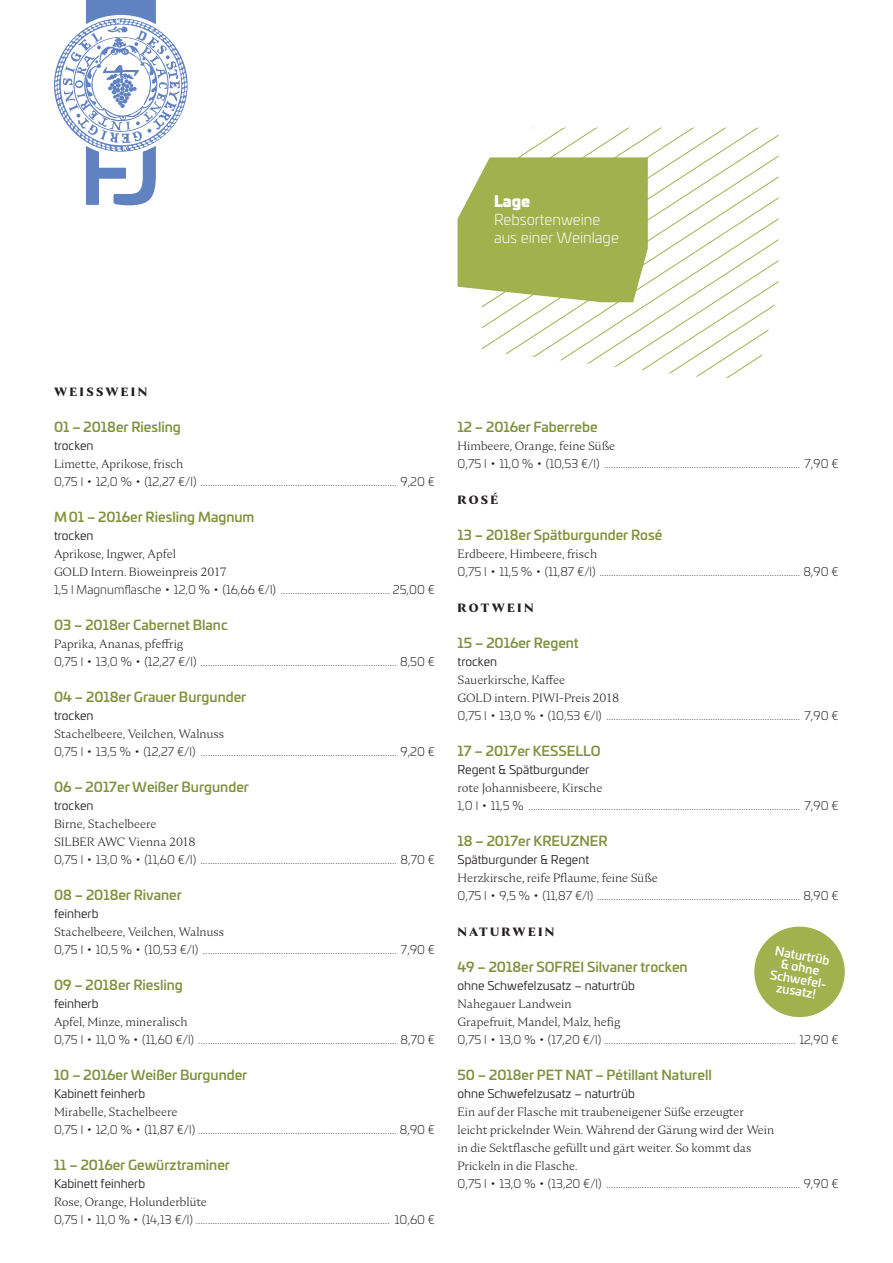
<style>
.page{position:relative;width:893px;height:1263px;background:#fff}
.page>*{position:absolute;margin:0;border:0;box-sizing:border-box;transform-origin:0 0}
.t1{font:300 15px/18px "Univia Pro";color:#fff}
.t2{font:15px "Univia Pro Ultra";color:#fff}
.t3{font:500 13.5px "Univia Pro";color:#81913e}
.t4{font:300 12px "Univia Pro";color:#231f20}
.t5{font:300 12px/18px "Nocturne Serif";color:#231f20}
.t6{font:12px "Univia Pro";color:#231f20}
.t7{font:500 12px/12px "Univia Pro";color:#fff;text-align:center}
.t8{font:700 12px "Nocturne Serif";letter-spacing:.2em;color:#231f20}
</style>
<div class="page">
<svg style="left:54px;top:0;width:134px;height:205px"></svg>
<svg style="left:482px;top:128px;width:297px;height:250px"></svg>
<svg style="left:457px;top:157px;width:191px;height:145px;background:#a8b85e"></svg>
<div style="left:754px;top:927px;width:91px;height:90px;background:#a0b14e;border-radius:50%"></div>
<p class="t2" style="left:494px;top:188px;width:38px">Lage</p>
<p class="t1" style="left:494px;top:210px;width:126px">Rebsortenweine aus einer Weinlage</p>
<p class="t8" style="left:54px;top:384px;width:95px">WEISSWEIN</p>
<p class="t3" style="left:54px;top:417px;width:128px">01 – 2018er Riesling</p>
<p class="t6" style="left:54px;top:437px;width:41px">trocken</p>
<p class="t5" style="left:54px;top:455px;width:131px">Limette, Aprikose, frisch</p>
<p class="t4" style="left:54px;top:473px;width:383px">0,75 l • 12,0 % • (12,27 €/l) ................................................................................... 9,20 €</p>
<p class="t3" style="left:54px;top:507px;width:202px">M01 – 2016er Riesling Magnum</p>
<p class="t6" style="left:54px;top:527px;width:41px">trocken</p>
<p class="t5" style="left:54px;top:545px;width:174px">Aprikose, Ingwer, Apfel<br>GOLD Intern. Bioweinpreis 2017</p>
<p class="t4" style="left:54px;top:581px;width:383px">1,5 l Magnumflasche • 12,0 % • (16,66 €/l) .............................................. 25,00 €</p>
<p class="t3" style="left:54px;top:615px;width:175px">03 – 2018er Cabernet Blanc</p>
<p class="t5" style="left:54px;top:635px;width:131px">Paprika, Ananas, pfeffrig</p>
<p class="t4" style="left:54px;top:653px;width:382px">0,75 l • 13,0 % • (12,27 €/l) ................................................................................... 8,50 €</p>
<p class="t3" style="left:54px;top:687px;width:194px">04 – 2018er Grauer Burgunder</p>
<p class="t6" style="left:54px;top:707px;width:41px">trocken</p>
<p class="t5" style="left:54px;top:725px;width:172px">Stachelbeere, Veilchen, Walnuss</p>
<p class="t4" style="left:54px;top:743px;width:383px">0,75 l • 13,5 % • (12,27 €/l) ................................................................................... 9,20 €</p>
<p class="t3" style="left:54px;top:777px;width:197px">06 – 2017er Weißer Burgunder</p>
<p class="t6" style="left:54px;top:797px;width:41px">trocken</p>
<p class="t5" style="left:54px;top:815px;width:143px">Birne, Stachelbeere<br>SILBER AWC Vienna 2018</p>
<p class="t4" style="left:54px;top:851px;width:382px">0,75 l • 13,0 % • (11,60 €/l) ................................................................................... 8,70 €</p>
<p class="t3" style="left:54px;top:885px;width:129px">08 – 2018er Rivaner</p>
<p class="t6" style="left:54px;top:905px;width:46px">feinherb</p>
<p class="t5" style="left:54px;top:923px;width:172px">Stachelbeere, Veilchen, Walnuss</p>
<p class="t4" style="left:54px;top:941px;width:382px">0,75 l • 10,5 % • (10,53 €/l) .................................................................................. 7,90 €</p>
<p class="t3" style="left:54px;top:975px;width:130px">09 – 2018er Riesling</p>
<p class="t6" style="left:54px;top:995px;width:46px">feinherb</p>
<p class="t5" style="left:54px;top:1013px;width:135px">Apfel, Minze, mineralisch</p>
<p class="t4" style="left:54px;top:1031px;width:382px">0,75 l • 11,0 % • (11,60 €/l) .................................................................................... 8,70 €</p>
<p class="t3" style="left:54px;top:1065px;width:195px">10 – 2016er Weißer Burgunder</p>
<p class="t6" style="left:54px;top:1085px;width:93px">Kabinett feinherb</p>
<p class="t5" style="left:54px;top:1103px;width:125px">Mirabelle, Stachelbeere</p>
<p class="t4" style="left:54px;top:1121px;width:382px">0,75 l • 12,0 % • (11,87 €/l) .................................................................................... 8,90 €</p>
<p class="t3" style="left:54px;top:1155px;width:178px">11 – 2016er Gewürztraminer</p>
<p class="t6" style="left:54px;top:1175px;width:93px">Kabinett feinherb</p>
<p class="t5" style="left:54px;top:1193px;width:154px">Rose, Orange, Holunderblüte</p>
<p class="t4" style="left:54px;top:1211px;width:382px">0,75 l • 11,0 % • (14,13 €/l) .................................................................................. 10,60 €</p>
<p class="t3" style="left:457px;top:417px;width:142px">12 – 2016er Faberrebe</p>
<p class="t5" style="left:457px;top:437px;width:159px">Himbeere, Orange, feine Süße</p>
<p class="t4" style="left:457px;top:455px;width:383px">0,75 l • 11,0 % • (10,53 €/l) ................................................................................... 7,90 €</p>
<p class="t8" style="left:457px;top:492px;width:42px">ROSÉ</p>
<p class="t3" style="left:457px;top:525px;width:206px">13 – 2018er Spätburgunder Rosé</p>
<p class="t5" style="left:457px;top:545px;width:141px">Erdbeere, Himbeere, frisch</p>
<p class="t4" style="left:457px;top:563px;width:383px">0,75 l • 11,5 % • (11,87 €/l) ..................................................................................... 8,90 €</p>
<p class="t8" style="left:457px;top:600px;width:77px">ROTWEIN</p>
<p class="t3" style="left:457px;top:633px;width:123px">15 – 2016er Regent</p>
<p class="t6" style="left:457px;top:653px;width:41px">trocken</p>
<p class="t5" style="left:457px;top:671px;width:163px">Sauerkirsche, Kaffee<br>GOLD intern. PIWI-Preis 2018</p>
<p class="t4" style="left:457px;top:707px;width:383px">0,75 l • 13,0 % • (10,53 €/l) .................................................................................. 7,90 €</p>
<p class="t3" style="left:457px;top:741px;width:145px">17 – 2017er KESSELLO</p>
<p class="t6" style="left:457px;top:761px;width:133px">Regent &amp; Spätburgunder</p>
<p class="t5" style="left:457px;top:779px;width:146px">rote Johannisbeere, Kirsche</p>
<p class="t4" style="left:457px;top:797px;width:383px">1,0 l • 11,5 % ................................................................................................................... 7,90 €</p>
<p class="t3" style="left:457px;top:831px;width:152px">18 – 2017er KREUZNER</p>
<p class="t6" style="left:457px;top:851px;width:133px">Spätburgunder &amp; Regent</p>
<p class="t5" style="left:457px;top:869px;width:202px">Herzkirsche, reife Pflaume, feine Süße</p>
<p class="t4" style="left:457px;top:887px;width:383px">0,75 l • 9,5 % • (11,87 €/l) ...................................................................................... 8,90 €</p>
<p class="t8" style="left:457px;top:924px;width:98px">NATURWEIN</p>
<p class="t3" style="left:457px;top:957px;width:232px">49 – 2018er SOFREI Silvaner trocken</p>
<p class="t6" style="left:457px;top:977px;width:179px">ohne Schwefelzusatz – naturtrüb</p>
<p class="t5" style="left:457px;top:995px;width:164px">Nahegauer Landwein<br>Grapefruit, Mandel, Malz, hefig</p>
<p class="t4" style="left:457px;top:1031px;width:382px">0,75 l • 13,0 % • (17,20 €/l) ................................................................................. 12,90 €</p>
<p class="t3" style="left:457px;top:1065px;width:256px">50 – 2018er PET NAT – Pétillant Naturell</p>
<p class="t6" style="left:457px;top:1085px;width:179px">ohne Schwefelzusatz – naturtrüb</p>
<p class="t5" style="left:457px;top:1103px;width:318px">Ein auf der Flasche mit traubeneigener Süße erzeugter leicht prickelnder Wein. Während der Gärung wird der Wein in die Sektflasche gefüllt und gärt weiter. So kommt das Prickeln in die Flasche.</p>
<p class="t4" style="left:457px;top:1175px;width:382px">0,75 l • 13,0 % • (13,20 €/l) .................................................................................. 9,90 €</p>
<p class="t7" style="left:775px;top:944px;width:59px;rotate:10deg">Naturtrüb &amp; ohne<br>Schwefel&shy;zusatz!</p>
</div>
